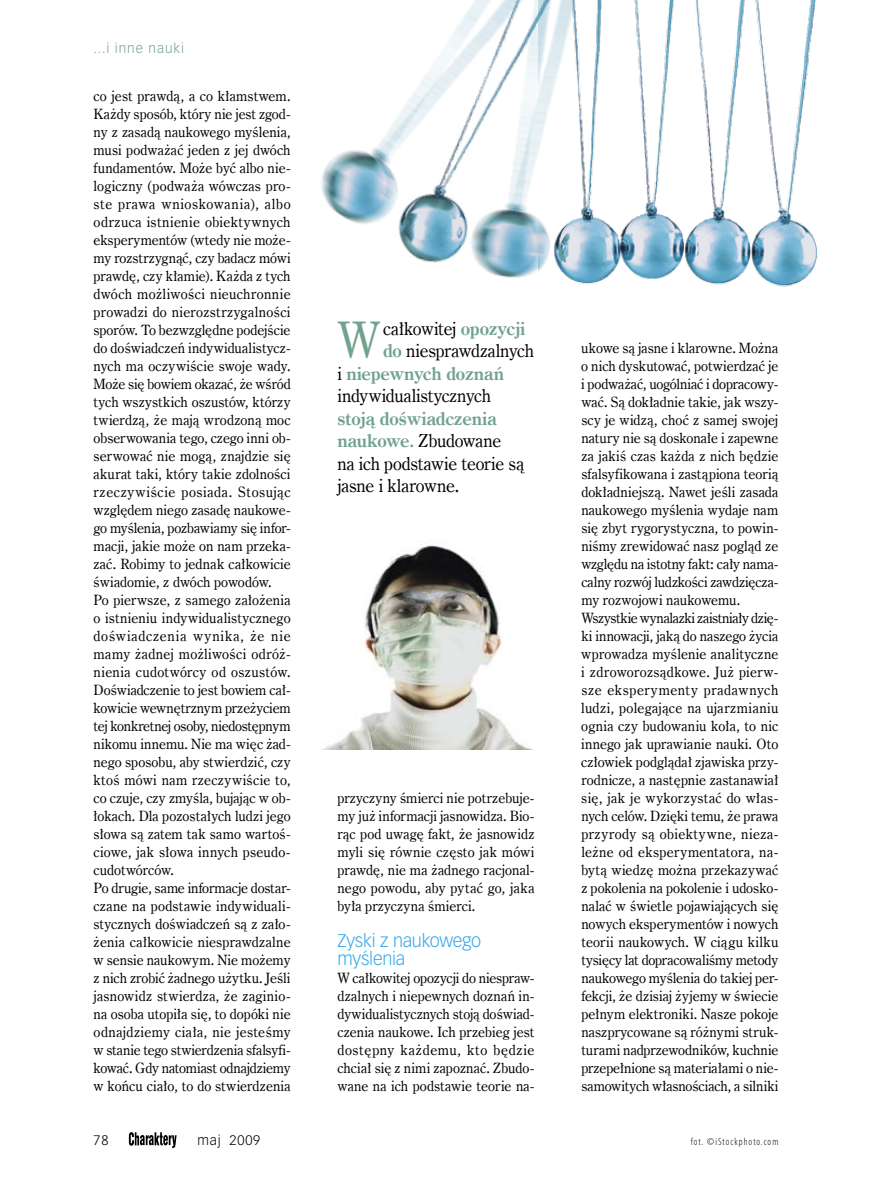
<style>
.page{position:relative;width:872px;height:1191px;background:#fff}
.page>*{position:absolute;margin:0;border:0;box-sizing:border-box;transform-origin:0 0}
.t1{font:49.2px "Century Oldst EU Normal";color:#71a28d}
.t2{font:18px/22.5px "Century Oldst EU Normal";letter-spacing:-.015em;color:#000}
.t3{font:18px "Century Oldst EU Bold";letter-spacing:-.015em;color:#71a28d}
.t4{font:18px/18px "Vectora Pl LT Light";letter-spacing:-.015em;color:#36a7e8}
.t5{font:14.25px/18px "Century Oldst EU Normal";letter-spacing:.005em;color:#000}
.t6{font:13.5px "Vectora Pl LT Light";letter-spacing:.075em;color:#71a28d}
.t7{font:13.5px "Vectora Pl LT Light";letter-spacing:.07em;color:#000}
.t8{font:300 condensed 10.5px "Myriad Pro";letter-spacing:.1em;color:#000}
.s1{font-family:"Century Oldst EU Bold";color:#71a28d}
.s2{font-family:"Century Oldst EU Normal";color:#000}
</style>
<div class="page">
<img style="left:581px;top:0;width:237px;height:287px">
<img style="left:321px;top:0;width:260px;height:284px">
<img style="left:324px;top:545px;width:206px;height:204px">
<svg style="left:129px;top:1132px;width:48px;height:15px"></svg>
<p class="t6" style="left:94px;top:41px;width:92px">...i inne nauki</p>
<p class="t5" style="left:94px;top:87px;width:199px">co jest prawdą, a co kłamstwem.<br>Każdy sposób, który nie jest zgod&shy;ny z zasadą naukowego myślenia, musi podważać jeden z jej dwóch fundamentów. Może być albo nie&shy;logiczny (podważa wówczas pro&shy;ste prawa wnioskowania), albo odrzuca istnienie obiektywnych eksperymentów (wtedy nie może&shy;my rozstrzygnąć, czy badacz mówi prawdę, czy kłamie). Każda z tych dwóch możliwości nieuchronnie prowadzi do nierozstrzygalności sporów. To bezwzględne podejście do doświadczeń indywidualistycz&shy;nych ma oczywiście swoje wady.<br>Może się bowiem okazać, że wśród tych wszystkich oszustów, którzy twierdzą, że mają wrodzoną moc obserwowania tego, czego inni ob&shy;serwować nie mogą, znajdzie się akurat taki, który takie zdolności rzeczywiście posiada. Stosując względem niego zasadę naukowe&shy;go myślenia, pozbawiamy się infor&shy;macji, jakie może on nam przeka&shy;zać. Robimy to jednak całkowicie świadomie, z dwóch powodów.<br>Po pierwsze, z samego założenia o istnieniu indywidualistycznego doświadczenia wynika, że nie mamy żadnej możliwości odróż&shy;nienia cudotwórcy od oszustów.<br>Doświadczenie to jest bowiem cał&shy;kowicie wewnętrznym przeżyciem tej konkretnej osoby, niedostępnym nikomu innemu. Nie ma więc żad&shy;nego sposobu, aby stwierdzić, czy ktoś mówi nam rzeczywiście to, co czuje, czy zmyśla, bujając w ob&shy;łokach. Dla pozostałych ludzi jego słowa są zatem tak samo wartoś&shy;ciowe, jak słowa innych pseudo&shy;cudotwórców.<br>Po drugie, same informacje dostar&shy;czane na podstawie indywiduali&shy;stycznych doświadczeń są z zało&shy;żenia całkowicie niesprawdzalne w sensie naukowym. Nie możemy z nich zrobić żadnego użytku. Jeśli jasnowidz stwierdza, że zaginio&shy;na osoba utopiła się, to dopóki nie odnajdziemy ciała, nie jesteśmy w stanie tego stwierdzenia sfalsyfi&shy;kować. Gdy natomiast odnajdziemy w końcu ciało, to do stwierdzenia</p>
<h1 class="t1" style="left:337px;top:310px;width:44px">W</h1>
<p class="t2" style="left:383px;top:317px;width:153px">całkowitej <span class="s1">opozycji do</span> niesprawdzalnych</p>
<p class="t3" style="left:337px;top:362px;width:168px"><span class="s2">i</span> niepewnych doznań</p>
<p class="t2" style="left:337px;top:385px;width:155px">indywidualistycznych</p>
<p class="t3" style="left:337px;top:407px;width:161px">stoją doświadczenia</p>
<p class="t2" style="left:337px;top:430px;width:188px"><span class="s1">naukowe.</span> Zbudowane<br>na ich podstawie teorie są jasne i klarowne.</p>
<p class="t5" style="left:337px;top:789px;width:199px;text-align:justify">przyczyny śmierci nie potrzebuje&shy;my już informacji jasnowidza. Bio&shy;rąc pod uwagę fakt, że jasnowidz myli się równie często jak mówi prawdę, nie ma żadnego racjonal&shy;nego powodu, aby pytać go, jaka była przyczyna śmierci.</p>
<p class="t4" style="left:337px;top:932px;width:145px">Zyski z naukowego myślenia</p>
<p class="t5" style="left:337px;top:969px;width:199px;text-align:justify">W całkowitej opozycji do niespraw&shy;dzalnych i niepewnych doznań in&shy;dywidualistycznych stoją doświad&shy;czenia naukowe. Ich przebieg jest dostępny każdemu, kto będzie chciał się z nimi zapoznać. Zbudo&shy;wane na ich podstawie teorie na-</p>
<p class="t5" style="left:581px;top:339px;width:199px">ukowe są jasne i klarowne. Można o nich dyskutować, potwierdzać je i podważać, uogólniać i dopracowy&shy;wać. Są dokładnie takie, jak wszy&shy;scy je widzą, choć z samej swojej natury nie są doskonałe i zapewne za jakiś czas każda z nich będzie sfalsyfikowana i zastąpiona teorią dokładniejszą. Nawet jeśli zasada naukowego myślenia wydaje nam się zbyt rygorystyczna, to powin&shy;niśmy zrewidować nasz pogląd ze względu na istotny fakt: cały nama&shy;calny rozwój ludzkości zawdzięcza&shy;my rozwojowi naukowemu.<br>Wszystkie wynalazki zaistniały dzię&shy;ki innowacji, jaką do naszego życia wprowadza myślenie analityczne i zdroworozsądkowe. Już pierw&shy;sze eksperymenty pradawnych ludzi, polegające na ujarzmianiu ognia czy budowaniu koła, to nic innego jak uprawianie nauki. Oto człowiek podglądał zjawiska przy&shy;rodnicze, a następnie zastanawiał się, jak je wykorzystać do włas&shy;nych celów. Dzięki temu, że prawa przyrody są obiektywne, nieza&shy;leżne od eksperymentatora, na&shy;bytą wiedzę można przekazywać z pokolenia na pokolenie i udosko&shy;nalać w świetle pojawiających się nowych eksperymentów i nowych teorii naukowych. W ciągu kilku tysięcy lat dopracowaliśmy metody naukowego myślenia do takiej per&shy;fekcji, że dzisiaj żyjemy w świecie pełnym elektroniki. Nasze pokoje naszprycowane są różnymi struk&shy;turami nadprzewodników, kuchnie przepełnione są materiałami o nie&shy;samowitych własnościach, a silniki</p>
<p class="t7" style="left:94px;top:1132px;width:16px">78</p>
<p class="t7" style="left:197px;top:1132px;width:64px">maj 2009</p>
<p class="t8" style="left:690px;top:1135px;width:89px">fot. ©iStockphoto.com</p>
</div>
